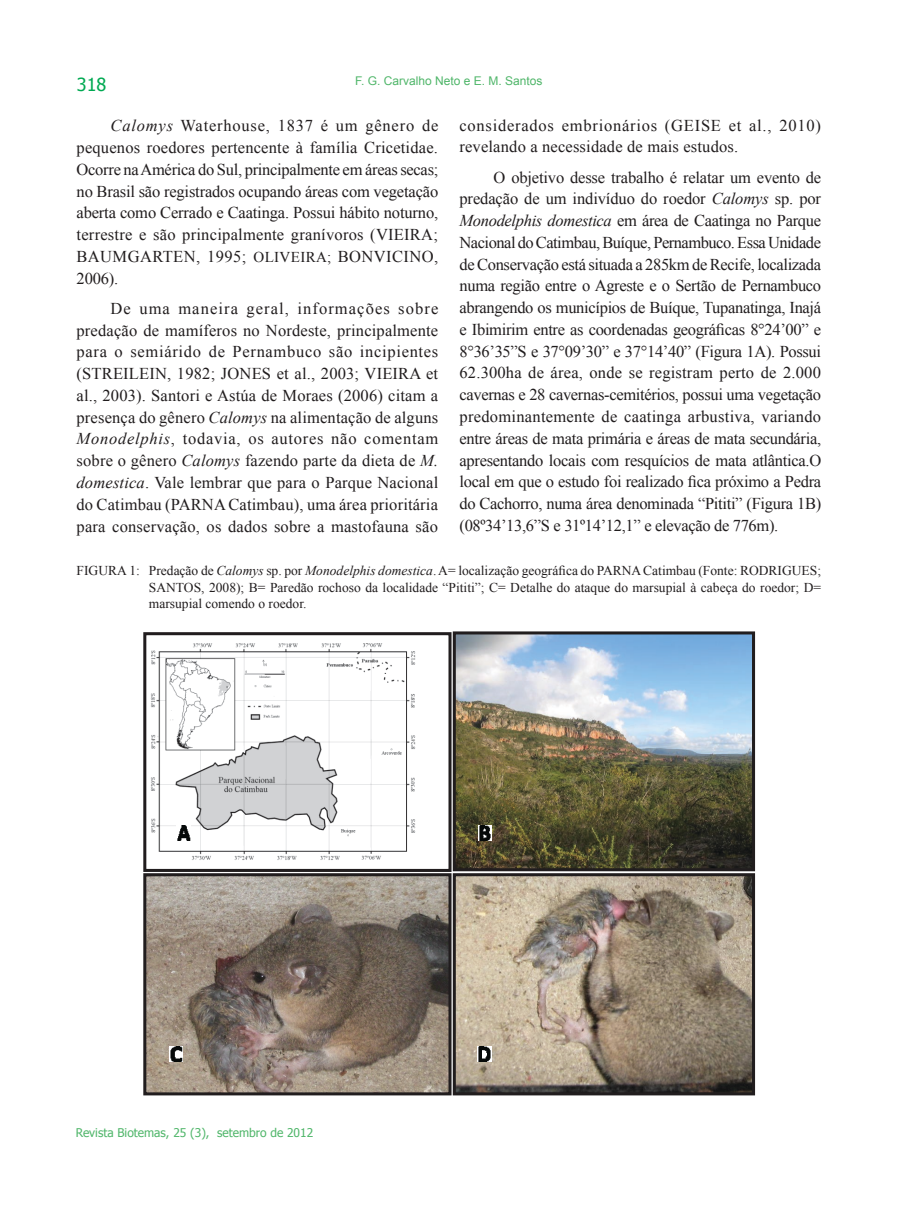
<style>
.page{position:relative;width:919px;height:1217px;background:#fff}
.page>*{position:absolute;margin:0;border:0;box-sizing:border-box;transform-origin:0 0}
.t1{font:18px "Tahoma";color:#00a952}
.t2{font:16.5px/21.8px "Times New Roman";letter-spacing:.01em;color:#211d1e;text-align:justify}
.t3{font:16.5px/21.8px "Times New Roman";letter-spacing:.045em;color:#211d1e}
.t4{font:16.5px/30.3px "Times New Roman";letter-spacing:.065em;color:#211d1e}
.t5{font:15px "Times New Roman";color:#211d1e}
.t6{font:13.5px/16.5px "Times New Roman";color:#211d1e;text-align:justify}
.t7{font:12px "Tahoma";color:#50b66a}
.t8{font:12px "Arial";color:#50b66a}
.s1{font-style:italic}
.s2{font-size:16.5px}
.s3{font-size:15px}
</style>
<div class="page">
<img style="left:150px;top:643px;width:266px;height:217px">
<div style="left:143px;top:632px;width:308px;height:239px;border:3px solid #211d1e"></div>
<img style="left:457px;top:635px;width:294px;height:232px">
<div style="left:453px;top:631px;width:302px;height:240px;border:3px solid #211d1e"></div>
<img style="left:147px;top:877px;width:300px;height:214px">
<div style="left:143px;top:873px;width:308px;height:222px;border:3px solid #211d1e"></div>
<img style="left:457px;top:877px;width:294px;height:214px">
<div style="left:453px;top:873px;width:302px;height:222px;border:3px solid #211d1e"></div>
<img style="left:177px;top:825px;width:14px;height:15px">
<img style="left:478px;top:825px;width:13px;height:15px">
<img style="left:170px;top:1046px;width:12px;height:14px">
<img style="left:478px;top:1046px;width:13px;height:14px">
<p class="t1" style="left:77px;top:72px;width:31px">318</p>
<p class="t8" style="left:355px;top:73px;width:189px">F. G. Carvalho Neto e E. M. Santos</p>
<p class="t2" style="left:77px;top:115px;width:363px;text-indent:34px"><span class="s1">Calomys</span> Waterhouse, 1837 é um gênero de pequenos roedores pertencente à família Cricetidae.<br>Ocorre na América do Sul, principalmente em áreas secas; no Brasil são registrados ocupando áreas com vegetação aberta como Cerrado e Caatinga. Possui hábito noturno, terrestre e são principalmente granívoros (Vieira</p>
<p class="t3" style="left:459px;top:114px;width:363px">considerados embrionários (GEISE et al., 2010) revelando a necessidade de mais estudos.</p>
<p class="t2" style="left:459px;top:166px;width:363px;text-indent:34px">O objetivo desse trabalho é relatar um evento de predação de um indivíduo do roedor <span class="s1">Calomys</span> sp. por <span class="s1">Monodelphis domestica</span> em área de Caatinga no Parque Nacional do Catimbau, Buíque, Pernambuco. Essa Unidade de Conservação está situada a 285km de Recife, localizada numa região entre o Agreste e o Sertão de Pernambuco abrangendo os municípios de Buíque, Tupanatinga, Inajá e Ibimirim entre as coordenadas geográficas 8°24’00” e 8°36’35”S e 37°09’30” e 37°14’40” (Figura 1A). Possui 62.300ha de área, onde se registram perto de 2.000 cavernas e 28 cavernas-cemitérios, possui uma vegetação predominantemente de caatinga arbustiva, variando entre áreas de mata primária e áreas de mata secundária, apresentando locais com resquícios de mata atlântica.O local em que o estudo foi realizado fica próximo a Pedra do Cachorro, numa área denominada “Pititi” (Figura 1B) (08º34’13,6”S e 31º14’12,1” e elevação de 776m).</p>
<p class="t6" style="left:149px;top:562px;width:673px;text-indent:-72px">FIGURA 1: Predação de <span class="s1">Calomys</span> sp. por <span class="s1">Monodelphis domestica</span>. A= localização geográfica do PARNA Catimbau (Fonte: RODRIGUES; SANTOS, 2008); B= Paredão rochoso da localidade “Pititi”; C= Detalhe do ataque do marsupial à cabeça do roedor; D= marsupial comendo o roedor.</p>
<p class="t2" style="left:433px;top:223px;width:6px">;</p>
<p class="t2" style="left:77px;top:245px;width:25px">Baumgarten</p>
<p class="t5" style="left:196px;top:247px;width:88px"><span class="s2">, 1995;</span> Oliveira</p>
<p class="t2" style="left:327px;top:245px;width:34px"><span class="s3">;</span> Bonvicino</p>
<p class="t2" style="left:434px;top:245px;width:6px">,</p>
<p class="t4" style="left:111px;top:263px;width:329px;text-indent:-34px">2006).<br>De uma maneira geral, informações sobre</p>
<p class="t2" style="left:77px;top:319px;width:363px">predação de mamíferos no Nordeste, principalmente para o semiárido de Pernambuco são incipientes (Strei</p>
<p class="t2" style="left:77px;top:362px;width:363px;text-indent:52px">lein, 1982; JONES et al., 2003; VIEIRA et al., 2003). Santori e Astúa de Moraes (2006) citam a presença do gênero <span class="s1">Calomys</span> na alimentação de alguns <span class="s1">Monodelphis</span>, todavia, os autores não comentam sobre o gênero <span class="s1">Calomys</span> fazendo parte da dieta de <span class="s1">M. domestica</span>. Vale lembrar que para o Parque Nacional do Catimbau (PARNA Catimbau), uma área prioritária para conservação, os dados sobre a mastofauna são</p>
<p class="t7" style="left:76px;top:1123px;width:239px">Revista Biotemas, 25 (3), setembro de 2012</p>
</div>
